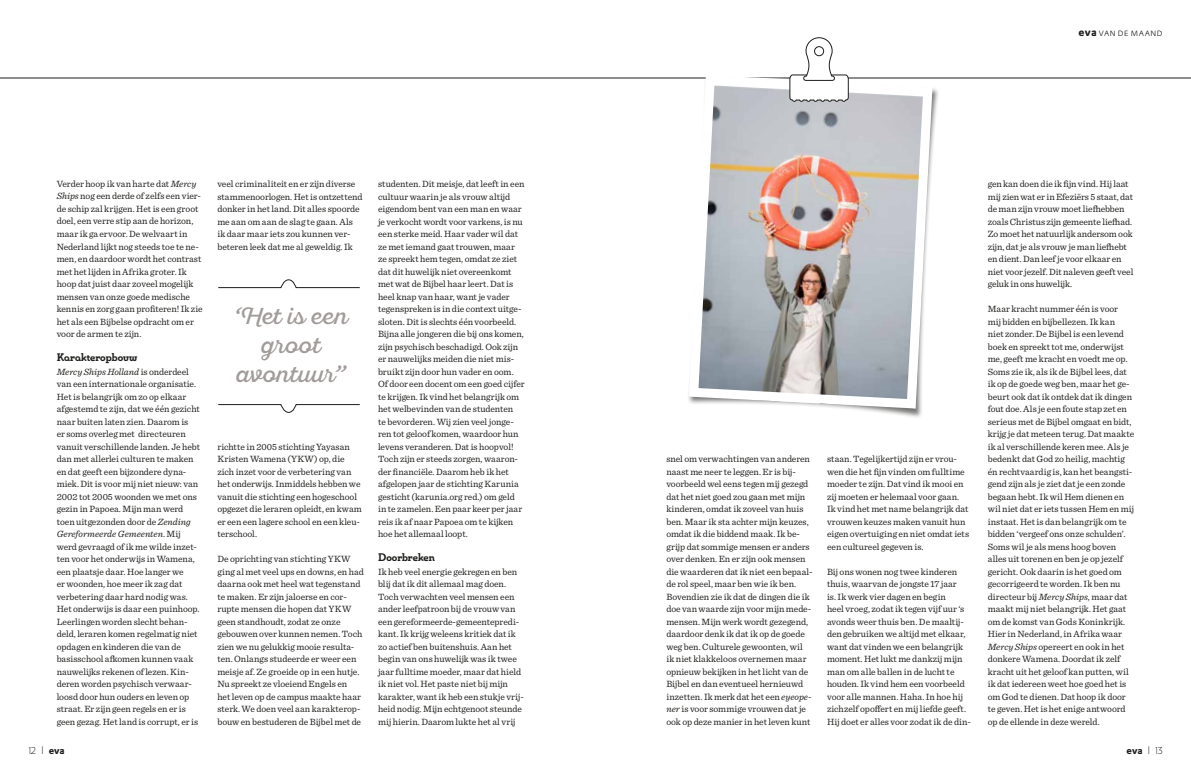
<style>
.page{position:relative;width:1191px;height:780px;background:#fff}
.page>*{position:absolute;margin:0;border:0;box-sizing:border-box;transform-origin:0 0}
.t1{font:23px/29px "Sant Elia Script";letter-spacing:.01em;color:#a19c9a;text-align:center}
.t2{font:11px "Madurai Slab Nor Bol";color:#1d1d1b}
.t3{font:700 10px "DTL Prokyon TOT";letter-spacing:-.01em;color:#1d1d1b}
.t4{font:300 10px "Madurai Norm";color:#1d1d1b}
.t5{font:9.5px/12.5px "Sentinel";letter-spacing:-.005em;color:#1d1d1b}
.t6{font:300 7.5px "DTL Prokyon TOT";letter-spacing:.07em;color:#1d1d1b}
.s1{font-style:italic}
.s2{font-weight:700;font-size:11px}
.s3{font-family:"Madurai Norm";font-weight:300}
.s4{font-weight:300;font-size:8px}
</style>
<div class="page">
<hr style="left:0;top:78px;width:1191px;height:1px;background:#1d1d1b">
<div style="left:687px;top:76px;width:252px;height:342px;background:#1d1d1b;opacity:.6"></div>
<svg style="left:684px;top:76px;width:253px;height:337px"></svg>
<svg style="left:789px;top:37px;width:59px;height:65px"></svg>
<svg style="left:218px;top:279px;width:142px;height:9px"></svg>
<svg style="left:218px;top:404px;width:142px;height:8px"></svg>
<p class="t5" style="left:57px;top:177px;width:147px">Verder hoop ik van harte dat <span class="s1">Mercy Ships</span> nog een derde of zelfs een vier&shy;de schip zal krijgen. Het is een groot doel, een verre stip aan de horizon, maar ik ga ervoor. De welvaart in Nederland lijkt nog steeds toe te ne&shy;men, en daardoor wordt het contrast met het lijden in Afrika groter. Ik hoop dat juist daar zoveel mogelijk mensen van onze goede medische kennis en zorg gaan profiteren! Ik zie het als een Bijbelse opdracht om er voor de armen te zijn.</p>
<p class="t2" style="left:57px;top:351px;width:82px">Karakteropbouw</p>
<p class="t5" style="left:57px;top:364px;width:145px"><span class="s1">Mercy Ships Holland</span> is onderdeel van een internationale organisatie.<br>Het is belangrijk om zo op elkaar afgestemd te zijn, dat we één gezicht naar buiten laten zien. Daarom is<br>er soms overleg met directeuren vanuit verschillende landen. Je hebt dan met allerlei culturen te maken en dat geeft een bijzondere dyna&shy;miek. Dit is voor mij niet nieuw: van 2002 tot 2005 woonden we met ons gezin in Papoea. Mijn man werd toen uitgezonden door de <span class="s1">Zending Gereformeerde Gemeenten</span>. Mij werd gevraagd of ik me wilde inzet&shy;ten voor het onderwijs in Wamena, een plaatsje daar. Hoe langer we<br>er woonden, hoe meer ik zag dat verbetering daar hard nodig was.<br>Het onderwijs is daar een puinhoop.<br>Leerlingen worden slecht behan&shy;deld, leraren komen regelmatig niet opdagen en kinderen die van de basisschool afkomen kunnen vaak nauwelijks rekenen of lezen. Kin&shy;deren worden psychisch verwaar&shy;loosd door hun ouders en leven op straat. Er zijn geen regels en er is geen gezag. Het land is corrupt, er is</p>
<p class="t5" style="left:217px;top:177px;width:147px">veel criminaliteit en er zijn diverse stammenoorlogen. Het is ontzettend donker in het land. Dit alles spoorde me aan om aan de slag te gaan. Als ik daar maar iets zou kunnen ver&shy;beteren leek dat me al geweldig. Ik</p>
<h1 class="t1" style="left:234px;top:302px;width:115px">‘Het is een groot avontuur’’</h1>
<p class="t5" style="left:217px;top:439px;width:146px">richtte in 2005 stichting Yayasan<br>Kristen Wamena (YKW) op, die zich inzet voor de verbetering van het onderwijs. Inmiddels hebben we vanuit die stichting een hogeschool opgezet die leraren opleidt, en kwam er een een lagere school en een kleu&shy;terschool.</p>
<p class="t5" style="left:217px;top:552px;width:148px">De oprichting van stichting YKW ging al met veel ups en downs, en had daarna ook met heel wat tegenstand te maken. Er zijn jaloerse en cor&shy;rupte mensen die hopen dat YKW geen standhoudt, zodat ze onze gebouwen over kunnen nemen. Toch zien we nu gelukkig mooie resulta&shy;ten. Onlangs studeerde er weer een meisje af. Ze groeide op in een hutje.<br>Nu spreekt ze vloeiend Engels en<br>het leven op de campus maakte haar sterk. We doen veel aan karakterop&shy;bouw en bestuderen de Bijbel met de</p>
<p class="t5" style="left:378px;top:177px;width:148px">studenten. Dit meisje, dat leeft in een cultuur waarin je als vrouw altijd eigendom bent van een man en waar je verkocht wordt voor varkens, is nu een sterke meid. Haar vader wil dat ze met iemand gaat trouwen, maar ze spreekt hem tegen, omdat ze ziet dat dit huwelijk niet overeenkomt met wat de Bijbel haar leert. Dat is heel knap van haar, want je vader tegenspreken is in die context uitge&shy;sloten. Dit is slechts één voorbeeld.<br>Bijna alle jongeren die bij ons komen, zijn psychisch beschadigd. Ook zijn er nauwelijks meiden die niet mis&shy;bruikt zijn door hun vader en oom.<br>Of door een docent om een goed cijfer te krijgen. Ik vind het belangrijk om het welbevinden van de studenten<br>te bevorderen. Wij zien veel jonge&shy;ren tot geloof komen, waardoor hun levens veranderen. Dat is hoopvol!<br>Toch zijn er steeds zorgen, waaron&shy;der financiële. Daarom heb ik het afgelopen jaar de stichting Karunia gesticht (karunia.org red.) om geld in te zamelen. Een paar keer per jaar reis ik af naar Papoea om te kijken hoe het allemaal loopt.</p>
<p class="t2" style="left:378px;top:551px;width:58px">Doorbreken</p>
<p class="t5" style="left:378px;top:564px;width:147px">Ik heb veel energie gekregen en ben blij dat ik dit allemaal mag doen.<br>Toch verwachten veel mensen een ander leefpatroon bij de vrouw van een gereformeerde-gemeentepredi&shy;kant. Ik krijg weleens kritiek dat ik zo actief ben buitenshuis. Aan het begin van ons huwelijk was ik twee jaar fulltime moeder, maar dat hield ik niet vol. Het paste niet bij mijn karakter, want ik heb een stukje vrij&shy;heid nodig. Mijn echtgenoot steunde mij hierin. Daarom lukte het al vrij</p>
<p class="t6" style="left:1078px;top:29px;width:86px"><span class="s2">eva</span> VAN DE MAAND</p>
<p class="t5" style="left:666px;top:452px;width:148px">snel om verwachtingen van anderen naast me neer te leggen. Er is bij&shy;voorbeeld wel eens tegen mij gezegd dat het niet goed zou gaan met mijn kinderen, omdat ik zoveel van huis ben. Maar ik sta achter mijn keuzes, omdat ik die biddend maak. Ik be&shy;grijp dat sommige mensen er anders over denken. En er zijn ook mensen die waarderen dat ik niet een bepaal&shy;de rol speel, maar ben wie ik ben.<br>Bovendien zie ik dat de dingen die ik doe van waarde zijn voor mijn mede&shy;mensen. Mijn werk wordt gezegend, daardoor denk ik dat ik op de goede weg ben. Culturele gewoonten, wil ik niet klakkeloos overnemen maar opnieuw bekijken in het licht van de Bijbel en dan eventueel hernieuwd inzetten. Ik merk dat het een <span class="s1">eyeope&shy;ner</span> is voor sommige vrouwen dat je ook op deze manier in het leven kunt</p>
<p class="t5" style="left:827px;top:452px;width:144px">staan. Tegelijkertijd zijn er vrou&shy;wen die het fijn vinden om fulltime moeder te zijn. Dat vind ik mooi en zij moeten er helemaal voor gaan.<br>Ik vind het met name belangrijk dat vrouwen keuzes maken vanuit hun eigen overtuiging en niet omdat iets een cultureel gegeven is.</p>
<p class="t5" style="left:827px;top:564px;width:145px">Bij ons wonen nog twee kinderen thuis, waarvan de jongste 17 jaar<br>is. Ik werk vier dagen en begin<br>heel vroeg, zodat ik tegen vijf uur ‘s avonds weer thuis ben. De maaltij&shy;den gebruiken we altijd met elkaar, want dat vinden we een belangrijk moment. Het lukt me dankzij mijn man om alle ballen in de lucht te houden. Ik vind hem een voorbeeld voor alle mannen. Haha. In hoe hij zichzelf opoffert en mij liefde geeft.<br>Hij doet er alles voor zodat ik de din-</p>
<p class="t5" style="left:987px;top:177px;width:147px">gen kan doen die ik fijn vind. Hij laat mij zien wat er in Efeziërs 5 staat, dat de man zijn vrouw moet liefhebben zoals Christus zijn gemeente liefhad.<br>Zo moet het natuurlijk andersom ook zijn, dat je als vrouw je man liefhebt en dient. Dan leef je voor elkaar en niet voor jezelf. Dit naleven geeft veel geluk in ons huwelijk.</p>
<p class="t5" style="left:987px;top:302px;width:148px">Maar kracht nummer één is voor<br>mij bidden en bijbellezen. Ik kan<br>niet zonder. De Bijbel is een levend boek en spreekt tot me, onderwijst me, geeft me kracht en voedt me op.<br>Soms zie ik, als ik de Bijbel lees, dat ik op de goede weg ben, maar het ge&shy;beurt ook dat ik ontdek dat ik dingen fout doe. Als je een foute stap zet en serieus met de Bijbel omgaat en bidt, krijg je dat meteen terug. Dat maakte ik al verschillende keren mee. Als je bedenkt dat God zo heilig, machtig én rechtvaardig is, kan het beangsti&shy;gend zijn als je ziet dat je een zonde begaan hebt. Ik wil Hem dienen en wil niet dat er iets tussen Hem en mij instaat. Het is dan belangrijk om te bidden ‘vergeef ons onze schulden’.<br>Soms wil je als mens hoog boven alles uit torenen en ben je op jezelf gericht. Ook daarin is het goed om gecorrigeerd te worden. Ik ben nu directeur bij <span class="s1">Mercy Ships</span>, maar dat maakt mij niet belangrijk. Het gaat om de komst van Gods Koninkrijk.<br>Hier in Nederland, in Afrika waar <span class="s1">Mercy Ships</span> opereert en ook in het donkere Wamena. Doordat ik zelf kracht uit het geloof kan putten, wil ik dat iedereen weet hoe goed het is om God te dienen. Dat hoop ik door te geven. Het is het enige antwoord op de ellende in deze wereld.</p>
<p class="t3" style="left:28px;top:743px;width:38px"><span class="s3">12</span> <span class="s4">|</span> eva</p>
<p class="t4" style="left:1155px;top:743px;width:9px">13</p>
<p class="t3" style="left:1126px;top:743px;width:25px">eva <span class="s4">|</span></p>
</div>
